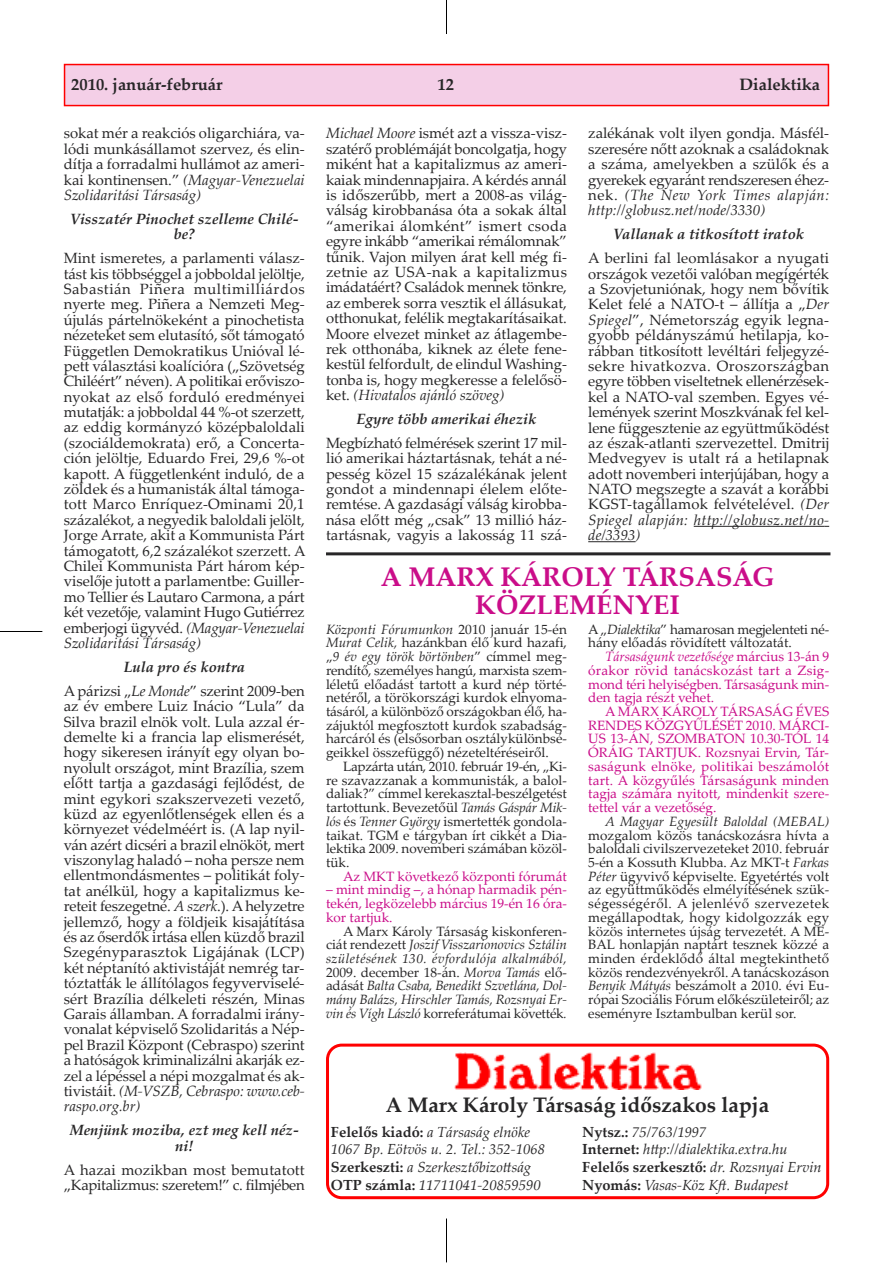
<style>
.page{position:relative;width:893px;height:1263px;background:#fff}
.page>*{position:absolute;margin:0;border:0;box-sizing:border-box;transform-origin:0 0}
.t1{font:700 27px/27.5px "Palatino Linotype";color:#ca0d89;text-align:center}
.t2{font:700 21px "Palatino Linotype";color:#272627}
.t3{font:700 16.5px "Palatino Linotype";color:#272627}
.t4{font:14.85px/15.5px "Palatino Linotype";color:#272627;text-align:justify}
.t5{font:italic 700 14.85px/15.5px "Palatino Linotype";color:#272627;text-align:center}
.t6{font:14.85px/15.5px "Palatino Linotype";letter-spacing:-.02em;color:#272627}
.t7{font:italic 14.55px/17.9px "Palatino Linotype";color:#272627}
.t8{font:13.5px/13.6px "Palatino Linotype";color:#272627;text-align:justify}
.t9{font:13.5px/13.6px "Palatino Linotype";color:#ca0d89;text-align:justify}
.t10{font:italic 13.5px/13.6px "Palatino Linotype";color:#272627;text-align:justify}
.s1{font-style:italic}
.s2{font-weight:700;font-style:italic}
.s3{font-style:normal}
.s4{font-weight:700;font-style:normal}
</style>
<div class="page">
<svg style="left:326px;top:1043px;width:503px;height:156px"></svg>
<div style="left:65px;top:65px;width:763px;height:40px;background:#f4cfe7"></div>
<div style="left:64px;top:64px;width:765px;height:42px;border:2px solid #f00"></div>
<hr style="left:0;top:631px;width:42px;height:1px;background:#000">
<hr style="left:446px;top:1218px;width:1px;height:44px;background:#000">
<hr style="left:446px;top:0;width:1px;height:34px;background:#000">
<img style="left:454px;top:1052px;width:247px;height:38px">
<hr style="left:694px;top:526px;width:130px;height:1px;background:#272627">
<hr style="left:588px;top:541px;width:47px;height:1px;background:#272627">
<hr style="left:326px;top:552px;width:504px;height:3px;background:#272627">
<p class="t3" style="left:71px;top:78px;width:153px">2010. január-február</p>
<p class="t3" style="left:437px;top:78px;width:18px">12</p>
<p class="t3" style="left:740px;top:78px;width:82px">Dialektika</p>
<p class="t4" style="left:64px;top:127px;width:242px">sokat mér a reakciós oligarchiára, va&shy;lódi munkásállamot szervez, és elin&shy;dítja a forradalmi hullámot az ameri&shy;kai kontinensen.” <span class="s1">(Magyar-Venezuelai Szolidaritási Társaság)</span></p>
<p class="t5" style="left:70px;top:213px;width:230px">Visszatér Pinochet szelleme Chilé&shy;be?</p>
<p class="t4" style="left:64px;top:252px;width:243px">Mint ismeretes, a parlamenti válasz&shy;tást kis többséggel a jobboldal jelöltje, Sabastián Piñera multimilliárdos nyerte meg. Piñera a Nemzeti Meg&shy;újulás pártelnökeként a pinochetista nézeteket sem elutasító, sőt támogató Független Demokratikus Unióval lé&shy;pett választási koalícióra („Szövetség Chiléért” néven). A politikai erőviszo&shy;nyokat az első forduló eredményei mutatják: a jobboldal 44 %-ot szerzett, az eddig kormányzó középbaloldali (szociáldemokrata) erő, a Concerta&shy;ción jelöltje, Eduardo Frei, 29,6 %-ot kapott. A függetlenként induló, de a zöldek és a humanisták által támoga&shy;tott Marco Enríquez-Ominami 20,1 százalékot, a negyedik baloldali jelölt, Jorge Arrate, akit a Kommunista Párt támogatott, 6,2 százalékot szerzett. A Chilei Kommunista Párt három kép&shy;viselője jutott a parlamentbe: Guiller&shy;mo Tellier és Lautaro Carmona, a párt két vezetője, valamint Hugo Gutiérrez emberjogi ügyvéd. <span class="s1">(Magyar-Venezuelai Szolidaritási Társaság)</span></p>
<p class="t4" style="left:64px;top:657px;width:242px;line-height:23.9px;text-align:center"><span class="s2">Lula pro és kontra<br></span>A párizsi „<span class="s1">Le Monde</span>” szerint 2009-ben</p>
<p class="t4" style="left:64px;top:700px;width:242px">az év embere Luiz Inácio “Lula” da Silva brazil elnök volt. Lula azzal ér&shy;demelte ki a francia lap elismerését, hogy sikeresen irányít egy olyan bo&shy;nyolult országot, mint Brazília, szem előtt tartja a gazdasági fejlődést, de mint egykori szakszervezeti vezető, küzd az egyenlőtlenségek ellen és a környezet védelméért is. (A lap nyil&shy;ván azért dicséri a brazil elnököt, mert viszonylag haladó – noha persze nem ellentmondásmentes – politikát foly&shy;tat anélkül, hogy a kapitalizmus ke&shy;reteit feszegetné. <span class="s1">A szerk</span>.). A helyzetre jellemző, hogy a földjeik kisajátítása és az őserdők irtása ellen küzdő brazil Szegényparasztok Ligájának (LCP) két néptanító aktivistáját nemrég tar&shy;tóztatták le állítólagos fegyverviselé&shy;sért Brazília délkeleti részén, Minas Garais államban. A forradalmi irány&shy;vonalat képviselő Szolidaritás a Nép&shy;pel Brazil Központ (Cebraspo) szerint a hatóságok kriminalizálni akarják ez&shy;zel a lépéssel a népi mozgalmat és ak&shy;tivistáit. <span class="s1">(M-VSZB, Cebraspo: www.ceb&shy;raspo.org.br)</span></p>
<p class="t5" style="left:70px;top:1124px;width:231px">Menjünk moziba, ezt meg kell néz&shy;ni!</p>
<p class="t6" style="left:64px;top:1163px;width:242px">A hazai mozikban most bemutatott „Kapitalizmus: szeretem!” c. filmjében</p>
<p class="t4" style="left:326px;top:127px;width:242px"><span class="s1">Michael Moore</span> ismét azt a vissza-visz&shy;szatérő problémáját boncolgatja, hogy miként hat a kapitalizmus az ameri&shy;kaiak mindennapjaira. A kérdés annál is időszerűbb, mert a 2008-as világ&shy;válság kirobbanása óta a sokak által “amerikai álomként” ismert csoda egyre inkább “amerikai rémálomnak” tűnik. Vajon milyen árat kell még fi&shy;zetnie az USA-nak a kapitalizmus imádatáért? Családok mennek tönkre, az emberek sorra vesztik el állásukat, otthonukat, felélik megtakarításaikat.<br>Moore elvezet minket az átlagembe&shy;rek otthonába, kiknek az élete fene&shy;kestül felfordult, de elindul Washing&shy;tonba is, hogy megkeresse a felelősö&shy;ket. <span class="s1">(Hivatalos ajánló szöveg)</span></p>
<p class="t5" style="left:357px;top:413px;width:181px">Egyre több amerikai éhezik</p>
<p class="t4" style="left:326px;top:437px;width:242px">Megbízható felmérések szerint 17 mil&shy;lió amerikai háztartásnak, tehát a né&shy;pesség közel 15 százalékának jelent gondot a mindennapi élelem előte&shy;remtése. A gazdasági válság kirobba&shy;nása előtt még „csak” 13 millió ház&shy;tartásnak, vagyis a lakosság 11 szá-</p>
<p class="t4" style="left:588px;top:127px;width:242px">zalékának volt ilyen gondja. Másfél&shy;szeresére nőtt azoknak a családoknak a száma, amelyekben a szülők és a gyerekek egyaránt rendszeresen éhez&shy;nek. <span class="s1">(The New York Times alapján: http://globusz.net/node/3330)</span></p>
<p class="t5" style="left:613px;top:228px;width:192px">Vallanak a titkosított iratok</p>
<p class="t4" style="left:588px;top:252px;width:242px">A berlini fal leomlásakor a nyugati országok vezetői valóban megígérték a Szovjetuniónak, hogy nem bővítik Kelet felé a NATO-t – állítja a „<span class="s1">Der Spiegel</span>”, Németország egyik legna&shy;gyobb példányszámú hetilapja, ko&shy;rábban titkosított levéltári feljegyzé&shy;sekre hivatkozva. Oroszországban egyre többen viseltetnek ellenérzések&shy;kel a NATO-val szemben. Egyes vé&shy;lemények szerint Moszkvának fel kel&shy;lene függesztenie az együttműködést az észak-atlanti szervezettel. Dmitrij Medvegyev is utalt rá a hetilapnak adott novemberi interjújában, hogy a NATO megszegte a szavát a korábbi KGST-tagállamok felvételével. <span class="s1">(Der Spiegel alapján: http://globusz.net/no&shy;de/3393)</span></p>
<h1 class="t1" style="left:381px;top:567px;width:395px">A MARX KÁROLY TÁRSASÁG<br>KÖZLEMÉNYEI</h1>
<p class="t8" style="left:588px;top:624px;width:242px">A „<span class="s1">Dialektika</span>” hamarosan megjelenteti né&shy;hány előadás rövidített változatát.</p>
<p class="t9" style="left:588px;top:651px;width:242px;text-indent:17px"><span class="s1">Társaságunk vezetősége</span> március 13-án 9 órakor rövid tanácskozást tart a Zsig&shy;mond téri helyiségben. Társaságunk min&shy;den tagja részt vehet.</p>
<p class="t9" style="left:588px;top:706px;width:242px;text-indent:17px">A MARX KÁROLY TÁRSASÁG ÉVES RENDES KÖZGYŰLÉSÉT 2010. MÁRCI-US 13-ÁN, SZOMBATON 10.30-TÓL 14<br>ÓRÁIG TARTJUK. Rozsnyai Ervin, Tár&shy;saságunk elnöke, politikai beszámolót tart. A közgyűlés Társaságunk minden tagja számára nyitott, mindenkit szere&shy;tettel vár a vezetőség.</p>
<p class="t10" style="left:605px;top:816px;width:225px">A Magyar Egyesült Baloldal (MEBAL)</p>
<p class="t8" style="left:588px;top:830px;width:242px">mozgalom közös tanácskozásra hívta a baloldali civilszervezeteket 2010. február 5-én a Kossuth Klubba. Az MKT-t <span class="s1">Farkas Péter</span> ügyvivő képviselte. Egyetértés volt az együttműködés elmélyítésének szük&shy;ségességéről. A jelenlévő szervezetek megállapodtak, hogy kidolgozzák egy közös internetes újság tervezetét. A ME-BAL honlapján naptárt tesznek közzé a minden érdeklődő által megtekinthető közös rendezvényekről. A tanácskozáson <span class="s1">Benyik Mátyás</span> beszámolt a 2010. évi Eu&shy;rópai Szociális Fórum előkészületeiről; az eseményre Isztambulban kerül sor.</p>
<p class="t8" style="left:326px;top:624px;width:242px"><span class="s1">Központi Fórumunkon</span> 2010 január 15-én <span class="s1">Murat Celik,</span> hazánkban élő kurd hazafi, „<span class="s1">9 év egy török börtönben</span>” címmel meg&shy;rendítő, személyes hangú, marxista szem&shy;léletű előadást tartott a kurd nép törté&shy;netéről, a törökországi kurdok elnyoma&shy;tásáról, a különböző országokban élő, ha&shy;zájuktól megfosztott kurdok szabadság&shy;harcáról és (elsősorban osztálykülönbsé&shy;geikkel összefüggő) nézeteltéréseiről.</p>
<p class="t8" style="left:326px;top:761px;width:242px;text-indent:17px">Lapzárta után, 2010. február 19-én, „Ki&shy;re szavazzanak a kommunisták, a balol&shy;daliak?” címmel kerekasztal-beszélgetést tartottunk. Bevezetőül <span class="s1">Tamás Gáspár Mik&shy;lós</span> és <span class="s1">Tenner György</span> ismertették gondola&shy;taikat. TGM e tárgyban írt cikkét a Dia&shy;lektika 2009. novemberi számában közöl&shy;tük.</p>
<p class="t9" style="left:343px;top:871px;width:225px">Az MKT következő központi fórumát</p>
<p class="t9" style="left:326px;top:884px;width:242px">– mint mindig –, a hónap harmadik pén&shy;tekén, legközelebb március 19-én 16 óra&shy;kor tartjuk.</p>
<p class="t10" style="left:326px;top:926px;width:242px;text-indent:17px"><span class="s3">A Marx Károly Társaság kiskonferen&shy;ciát rendezett</span> Joszif Visszarionovics Sztálin születésének 130. évfordulója alkalmából, <span class="s3">2009. december 18-án.</span> Morva Tamás <span class="s3">elő&shy;adását</span> Balta Csaba, Benedikt Szvetlána, Dol&shy;mány Balázs, Hirschler Tamás, Rozsnyai Er&shy;vin és Vígh László <span class="s3">korreferátumai követték</span>.</p>
<h2 class="t2" style="left:386px;top:1097px;width:385px">A Marx Károly Társaság időszakos lapja</h2>
<p class="t7" style="left:331px;top:1124px;width:216px"><span class="s4">Felelős kiadó:</span> a Társaság elnöke 1067 Bp. Eötvös u. 2. Tel.: 352-1068<br><span class="s4">Szerkeszti:</span> a Szerkesztőbizottság <span class="s4">OTP számla:</span> 11711041-20859590</p>
<p class="t7" style="left:582px;top:1124px;width:241px"><span class="s4">Nytsz.:</span> 75/763/1997<br><span class="s4">Internet:</span> http://dialektika.extra.hu <span class="s4">Felelős szerkesztő:</span> dr. Rozsnyai Ervin <span class="s4">Nyomás:</span> Vasas-Köz Kft. Budapest</p>
</div>
